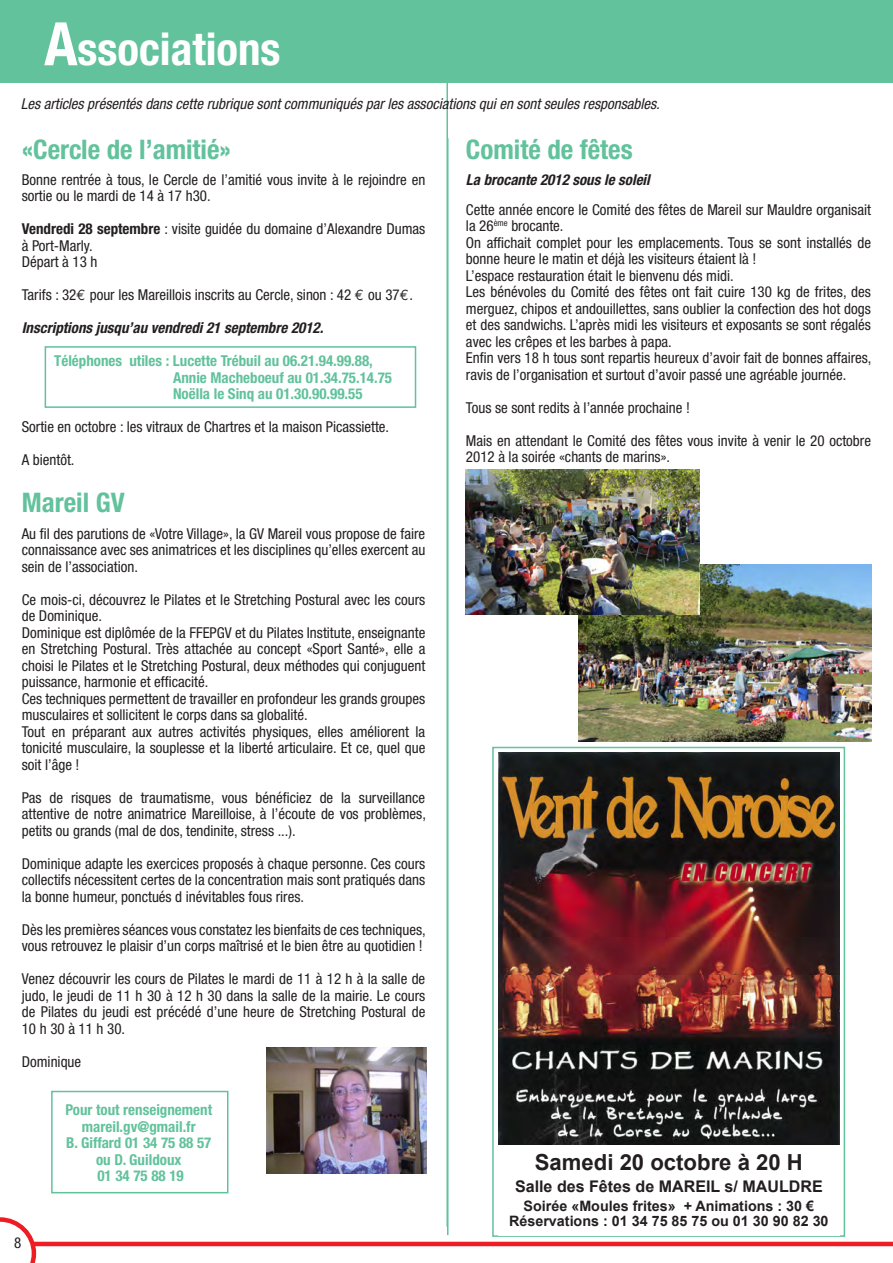
<style>
.page{position:relative;width:893px;height:1263px;background:#fff}
.page>*{position:absolute;margin:0;border:0;box-sizing:border-box;transform-origin:0 0}
.t1{font:700 condensed 45px "Helvetica Neue";color:#fff}
.t2{font:700 condensed 27px "Helvetica Neue";color:#61c29c}
.t3{font:700 22.2px "Arial";color:#231f20}
.t4{font:700 16.05px "Arial";color:#231f20}
.t5{font:condensed 15px/16.5px "Helvetica Neue";color:#231f20}
.t6{font:700 condensed 15px/16.5px "Helvetica Neue";color:#61c29c}
.t7{font:italic condensed 15px "Helvetica Neue";color:#231f20}
.t8{font:italic 700 condensed 15px "Helvetica Neue";color:#231f20}
.t9{font:700 14.4px/15.8px "Arial";color:#231f20;text-align:center}
.s1{font-size:60px}
.s2{font-weight:700}
.s3{font-family:"Euro Mono";font-stretch:normal}
</style>
<div class="page">
<hr style="left:32px;top:1242px;width:861px;height:4px;background:#ee1d23">
<svg style="left:0;top:1217px;width:36px;height:46px"></svg>
<hr style="left:446px;top:43px;width:2px;height:1184px;background:#61c29c">
<div style="left:492px;top:747px;width:353px;height:490px;border:2px solid #61c29c"></div>
<img style="left:499px;top:753px;width:341px;height:222px">
<img style="left:499px;top:975px;width:341px;height:170px">
<div style="left:499px;top:1145px;width:341px;height:90px;background:#fff"></div>
<img style="left:266px;top:1048px;width:161px;height:126px">
<div style="left:0;top:0;width:893px;height:83px;background:#61c29c"></div>
<hr style="left:447px;top:138px;width:1px;height:1097px;background:#61c29c">
<div style="left:45px;top:346px;width:371px;height:62px;border:2px solid #61c29c"></div>
<div style="left:51px;top:1091px;width:177px;height:102px;border:2px solid #61c29c"></div>
<img style="left:578px;top:564px;width:293px;height:177px">
<img style="left:466px;top:470px;width:234px;height:145px">
<h1 class="t1" style="left:44px;top:22px;width:238px"><span class="s1">A</span>ssociations</h1>
<p class="t7" style="left:21px;top:95px;width:641px">Les articles présentés dans cette rubrique sont communiqués par les associations qui en sont seules responsables.</p>
<h2 class="t2" style="left:466px;top:133px;width:168px">Comité de fêtes</h2>
<p class="t8" style="left:466px;top:170px;width:185px">La brocante 2012 sous le soleil</p>
<p class="t5" style="left:466px;top:201px;width:407px">Cette année encore le Comité des fêtes de Mareil sur Mauldre organisait la 26<sup>ème</sup> brocante.<br>On affichait complet pour les emplacements. Tous se sont installés de bonne heure le matin et déjà les visiteurs étaient là !<br>L’espace restauration était le bienvenu dés midi.<br>Les bénévoles du Comité des fêtes ont fait cuire 130 kg de frites, des merguez, chipos et andouillettes, sans oublier la confection des hot dogs et des sandwichs. L’après midi les visiteurs et exposants se sont régalés avec les crêpes et les barbes à papa.<br>Enfin vers 18 h tous sont repartis heureux d’avoir fait de bonnes affaires, ravis de l’organisation et surtout d’avoir passé une agréable journée.</p>
<p class="t5" style="left:466px;top:399px;width:225px">Tous se sont redits à l’année prochaine !</p>
<p class="t5" style="left:466px;top:432px;width:407px">Mais en attendant le Comité des fêtes vous invite à venir le 20 octobre<br>2012 à la soirée «chants de marins».</p>
<h2 class="t2" style="left:22px;top:133px;width:211px">«Cercle de l’amitié»</h2>
<p class="t5" style="left:22px;top:171px;width:405px">Bonne rentrée à tous, le Cercle de l’amitié vous invite à le rejoindre en sortie ou le mardi de 14 à 17 h30.</p>
<p class="t5" style="left:22px;top:221px;width:405px"><span class="s2">Vendredi 28 septembre</span> : visite guidée du domaine d’Alexandre Dumas à Port-Marly.<br>Départ à 13 h</p>
<p class="t5" style="left:22px;top:287px;width:393px">Tarifs : 32<span class="s3">E</span> pour les Mareillois inscrits au Cercle, sinon : 42 <span class="s3">E</span> ou 37<span class="s3">E</span>.</p>
<p class="t8" style="left:22px;top:319px;width:303px">Inscriptions jusqu’au vendredi 21 septembre 2012.</p>
<p class="t6" style="left:173px;top:352px;width:221px;text-indent:-119px">Téléphones utiles : Lucette Trébuil au 06.21.94.99.88,<br>Annie Macheboeuf au 01.34.75.14.75<br>Noëlla le Sinq au 01.30.90.99.55</p>
<p class="t5" style="left:22px;top:419px;width:369px">Sortie en octobre : les vitraux de Chartres et la maison Picassiette.</p>
<p class="t5" style="left:22px;top:452px;width:54px">A bientôt.</p>
<h2 class="t2" style="left:22px;top:486px;width:104px">Mareil GV</h2>
<p class="t5" style="left:22px;top:525px;width:405px;text-align:justify">Au fil des parutions de «Votre Village», la GV Mareil vous propose de faire connaissance avec ses animatrices et les disciplines qu’elles exercent au sein de l’association.</p>
<p class="t5" style="left:22px;top:591px;width:405px">Ce mois-ci, découvrez le Pilates et le Stretching Postural avec les cours de Dominique.<br>Dominique est diplômée de la FFEPGV et du Pilates Institute, enseignante en Stretching Postural. Très attachée au concept «Sport Santé», elle a choisi le Pilates et le Stretching Postural, deux méthodes qui conjuguent puissance, harmonie et efficacité.<br>Ces techniques permettent de travailler en profondeur les grands groupes musculaires et sollicitent le corps dans sa globalité.<br>Tout en préparant aux autres activités physiques, elles améliorent la tonicité musculaire, la souplesse et la liberté articulaire. Et ce, quel que soit l’âge !</p>
<p class="t5" style="left:22px;top:789px;width:406px;text-align:justify">Pas de risques de traumatisme, vous bénéficiez de la surveillance attentive de notre animatrice Mareilloise, à l’écoute de vos problèmes, petits ou grands (mal de dos, tendinite, stress ...).</p>
<p class="t5" style="left:22px;top:855px;width:405px;text-align:justify">Dominique adapte les exercices proposés à chaque personne. Ces cours collectifs nécessitent certes de la concentration mais sont pratiqués dans la bonne humeur, ponctués d inévitables fous rires.</p>
<p class="t5" style="left:22px;top:921px;width:406px">Dès les premières séances vous constatez les bienfaits de ces techniques, vous retrouvez le plaisir d’un corps maîtrisé et le bien être au quotidien !</p>
<p class="t5" style="left:22px;top:971px;width:405px;text-align:justify">Venez découvrir les cours de Pilates le mardi de 11 à 12 h à la salle de judo, le jeudi de 11 h 30 à 12 h 30 dans la salle de la mairie. Le cours de Pilates du jeudi est précédé d’une heure de Stretching Postural de 10 h 30 à 11 h 30.</p>
<p class="t5" style="left:22px;top:1053px;width:61px">Dominique</p>
<p class="t6" style="left:65px;top:1101px;width:148px;text-align:center">Pour tout renseignement mareil.gv@gmail.fr<br>B. Giffard 01 34 75 88 57 ou D. Guildoux<br>01 34 75 88 19</p>
<h3 class="t3" style="left:535px;top:1148px;width:270px">Samedi 20 octobre à 20 H</h3>
<p class="t4" style="left:515px;top:1175px;width:309px">Salle des Fêtes de MAREIL s/ MAULDRE</p>
<p class="t9" style="left:509px;top:1198px;width:321px">Soirée «Moules frites» + Animations : 30 €<br>Réservations : 01 34 75 85 75 ou 01 30 90 82 30</p>
<p class="t5" style="left:14px;top:1234px;width:9px">8</p>
</div>
